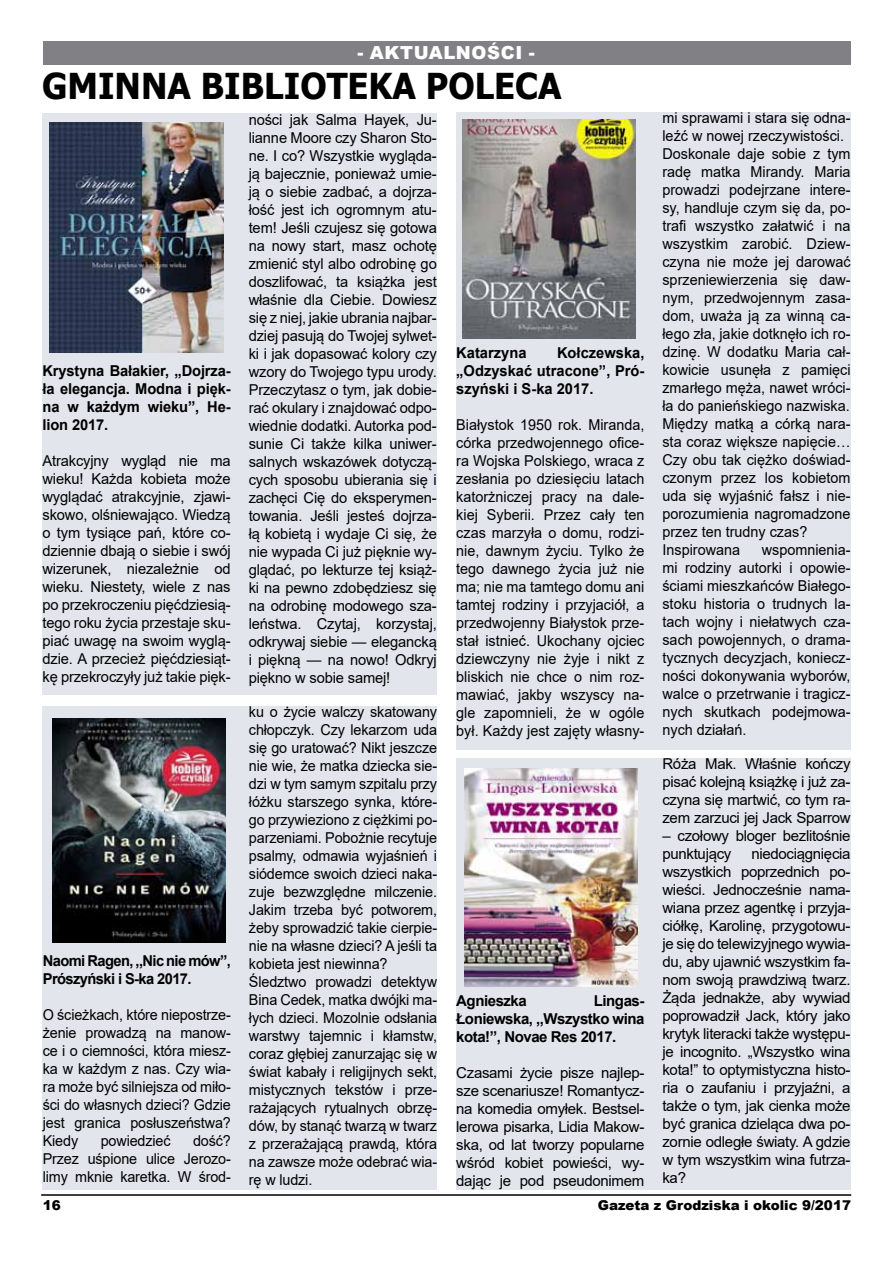
<style>
.page{position:relative;width:893px;height:1263px;background:#fff}
.page>*{position:absolute;margin:0;border:0;box-sizing:border-box;transform-origin:0 0}
.t1{font:700 35.7px "Tahoma";color:#000;scale:.96 1}
.t2{font:900 18px "Arial";letter-spacing:.035em;color:#fff}
.t3{font:15px/18px "Arial";letter-spacing:-.01em;color:#000;text-align:justify;scale:.96 1}
.t4{font:15px/18px "Arial";letter-spacing:-.01em;color:#000;text-align:justify}
.t5{font:700 15px/18px "Arial";letter-spacing:-.01em;color:#000;text-align:justify}
.t6{font:700 15px/18px "Arial";letter-spacing:-.04em;color:#000}
.t7{font:700 15px "Arial";letter-spacing:-.03em;color:#000}
.t8{font:900 13.5px "Arial";color:#000}
</style>
<div class="page">
<div style="left:43px;top:42px;width:807px;height:23px;background:#818084"></div>
<hr style="left:41px;top:1194px;width:810px;height:2px;background:#000">
<div style="left:43px;top:114px;width:394px;height:581px;background:#e3e5ed"></div>
<img style="left:50px;top:122px;width:173px;height:230px">
<div style="left:456px;top:112px;width:395px;height:637px;background:#e3e5ed"></div>
<img style="left:462px;top:119px;width:173px;height:220px">
<div style="left:43px;top:706px;width:394px;height:484px;background:#e3e5ed"></div>
<img style="left:53px;top:719px;width:173px;height:223px">
<div style="left:456px;top:758px;width:395px;height:431px;background:#e3e5ed"></div>
<img style="left:464px;top:769px;width:174px;height:217px">
<p class="t2" style="left:357px;top:39px;width:179px">- AKTUALNOŚCI -</p>
<h1 class="t1" style="left:42px;top:61px;width:53px">GMINNA</h1>
<h1 class="t1" style="left:201px;top:61px;width:21px">BIBLI</h1>
<h1 class="t1" style="left:300px;top:61px;width:74px">OTEKA</h1>
<h1 class="t1" style="left:426px;top:61px;width:74px">POLECA</h1>
<p class="t5" style="left:43px;top:362px;width:190px">Krystyna Bałakier, „Dojrza&shy;ła elegancja. Modna i pięk&shy;na w każdym wieku”, He&shy;lion 2017.</p>
<p class="t4" style="left:43px;top:452px;width:190px">Atrakcyjny wygląd nie ma wieku! Każda kobieta może wyglądać atrakcyjnie, zjawi&shy;skowo, olśniewająco. Wiedzą o tym tysiące pań, które co&shy;dziennie dbają o siebie i swój wizerunek, niezależnie od wieku. Niestety, wiele z nas po przekroczeniu pięćdziesią&shy;tego roku życia przestaje sku&shy;piać uwagę na swoim wyglą&shy;dzie. A przecież pięćdziesiąt&shy;kę przekroczyły już takie pięk-</p>
<p class="t6" style="left:43px;top:952px;width:190px">Naomi Ragen, ,,Nic nie mów”,<br>Prószyński i S-ka 2017.</p>
<p class="t3" style="left:43px;top:1006px;width:198px">O ścieżkach, które niepostrze&shy;żenie prowadzą na manow&shy;ce i o ciemności, która miesz&shy;ka w każdym z nas. Czy wia&shy;ra może być silniejsza od miło&shy;ści do własnych dzieci? Gdzie jest granica posłuszeństwa?<br>Kiedy</p>
<p class="t3" style="left:43px;top:1132px;width:198px;text-indent:150px">dość?<br>Przez uśpione ulice Jerozo&shy;limy mknie karetka. W środ-</p>
<p class="t3" style="left:101px;top:1132px;width:74px">powiedzieć</p>
<p class="t4" style="left:249px;top:110px;width:190px">ności jak Salma Hayek, Ju&shy;lianne Moore czy Sharon Sto&shy;ne. I co? Wszystkie wygląda&shy;ją bajecznie, ponieważ umie&shy;ją o siebie zadbać, a dojrza&shy;łość jest ich ogromnym atu&shy;tem! Jeśli czujesz się gotowa na nowy start, masz ochotę zmienić styl albo odrobinę go doszlifować, ta książka jest właśnie dla Ciebie. Dowiesz się z niej, jakie ubrania najbar&shy;dziej pasują do Twojej sylwet&shy;ki i jak dopasować kolory czy wzory do Twojego typu urody.<br>Przeczytasz o tym, jak dobie&shy;rać okulary i znajdować odpo&shy;wiednie dodatki. Autorka pod&shy;sunie Ci także kilka uniwer&shy;salnych wskazówek dotyczą&shy;cych sposobu ubierania się i zachęci Cię do eksperymen&shy;towania. Jeśli jesteś dojrza&shy;łą kobietą i wydaje Ci się, że nie wypada Ci już pięknie wy&shy;glądać, po lekturze tej książ&shy;ki na pewno zdobędziesz się na odrobinę modowego sza&shy;leństwa. Czytaj, korzystaj, odkrywaj siebie — elegancką i piękną — na nowo! Odkryj piękno w sobie samej!</p>
<p class="t3" style="left:249px;top:702px;width:198px;text-align:left">ku o życie walczy skatowany chłopczyk. Czy lekarzom uda się go uratować? Nikt jeszcze nie wie, że matka dziecka sie&shy;dzi w tym samym szpitalu przy łóżku starszego synka, które&shy;go przywieziono z ciężkimi po&shy;parzeniami. Pobożnie recytuje psalmy, odmawia wyjaśnień i siódemce swoich dzieci naka&shy;zuje bezwzględne milczenie.<br>Jakim trzeba być potworem, żeby sprowadzić takie cierpie&shy;nie na własne dzieci? A jeśli ta kobieta jest niewinna?<br>Śledztwo prowadzi detektyw<br>Bina Cedek, matka dwójki ma&shy;łych dzieci. Mozolnie odsłania warstwy tajemnic i kłamstw, coraz głębiej zanurzając się w świat kabały i religijnych sekt, mistycznych tekstów i prze&shy;rażających rytualnych obrzę&shy;dów, by stanąć twarzą w twarz z przerażającą prawdą, która na zawsze może odebrać wia&shy;rę w ludzi.</p>
<p class="t5" style="left:456px;top:344px;width:190px;text-indent:101px">Kołczewska, „Odzyskać utracone”, Pró&shy;szyński i S-ka 2017.</p>
<p class="t3" style="left:456px;top:416px;width:197px">Białystok 1950 rok. Miranda, córka przedwojennego ofice&shy;ra Wojska Polskiego, wraca z zesłania po dziesięciu latach katorżniczej pracy na dale&shy;kiej Syberii. Przez cały ten czas marzyła o domu, rodzi&shy;nie, dawnym życiu. Tylko że tego dawnego życia już nie ma; nie ma tamtego domu ani tamtej rodziny i przyjaciół, a przedwojenny Białystok prze&shy;stał istnieć. Ukochany ojciec dziewczyny nie żyje i nikt z bliskich nie chce o nim roz&shy;mawiać, jakby wszyscy na&shy;gle zapomnieli, że w ogóle był. Każdy jest zajęty własny-</p>
<p class="t5" style="left:456px;top:344px;width:72px">Katarzyna</p>
<p class="t7" style="left:456px;top:990px;width:72px">Agnieszka</p>
<p class="t5" style="left:456px;top:992px;width:190px;text-indent:138px">Lingas-Łoniewska, ,,Wszystko wina kota!”, Novae Res 2017.</p>
<p class="t4" style="left:456px;top:1063px;width:190px">Czasami życie pisze najlep&shy;sze scenariusze! Romantycz&shy;na komedia omyłek. Bestsel&shy;lerowa pisarka, Lidia Makow&shy;ska, od lat tworzy popularne wśród kobiet powieści, wy&shy;dając je pod pseudonimem</p>
<p class="t3" style="left:662px;top:109px;width:197px;text-align:left">mi sprawami i stara się odna&shy;leźć w nowej rzeczywistości.<br>Doskonale daje sobie z tym radę matka Mirandy. Maria prowadzi podejrzane intere&shy;sy, handluje czym się da, po&shy;trafi wszystko załatwić i na wszystkim zarobić. Dziew&shy;czyna nie może jej darować sprzeniewierzenia się daw&shy;nym, przedwojennym zasa&shy;dom, uważa ją za winną ca&shy;łego zła, jakie dotknęło ich ro&shy;dzinę. W dodatku Maria cał&shy;kowicie usunęła z pamięci zmarłego męża, nawet wróci&shy;ła do panieńskiego nazwiska.<br>Między matką a córką nara&shy;sta coraz większe napięcie…<br>Czy obu tak ciężko doświad&shy;czonym przez los kobietom uda się wyjaśnić fałsz i nie&shy;porozumienia nagromadzone przez ten trudny czas?<br>Inspirowana</p>
<p class="t3" style="left:662px;top:541px;width:197px;text-indent:99px">wspomnienia&shy;mi rodziny autorki i opowie&shy;ściami mieszkańców Białego&shy;stoku historia o trudnych la&shy;tach wojny i niełatwych cza&shy;sach powojennych, o drama&shy;tycznych decyzjach, koniecz&shy;ności dokonywania wyborów, walce o przetrwanie i tragicz&shy;nych skutkach podejmowa&shy;nych działań.</p>
<p class="t4" style="left:662px;top:754px;width:190px">Róża Mak. Właśnie kończy pisać kolejną książkę i już za&shy;czyna się martwić, co tym ra&shy;zem zarzuci jej Jack Sparrow</p>
<p class="t4" style="left:662px;top:826px;width:190px">– czołowy bloger bezlitośnie punktujący</p>
<p class="t4" style="left:662px;top:844px;width:190px;text-indent:89px">niedociągnięcia wszystkich poprzednich po&shy;wieści. Jednocześnie nama&shy;wiana przez agentkę i przyja&shy;ciółkę, Karolinę, przygotowu&shy;je się do telewizyjnego wywia&shy;du, aby ujawnić wszystkim fa&shy;nom swoją prawdziwą twarz.<br>Żąda jednakże, aby wywiad poprowadził Jack, który jako krytyk literacki także występu&shy;je incognito. „Wszystko wina kota!” to optymistyczna histo&shy;ria o zaufaniu i przyjaźni, a także o tym, jak cienka może być granica dzieląca dwa po&shy;zornie odległe światy. A gdzie w tym wszystkim wina futrza&shy;ka?</p>
<p class="t8" style="left:43px;top:1195px;width:20px">16</p>
<p class="t8" style="left:598px;top:1196px;width:255px">Gazeta z Grodziska i okolic 9/2017</p>
</div>
